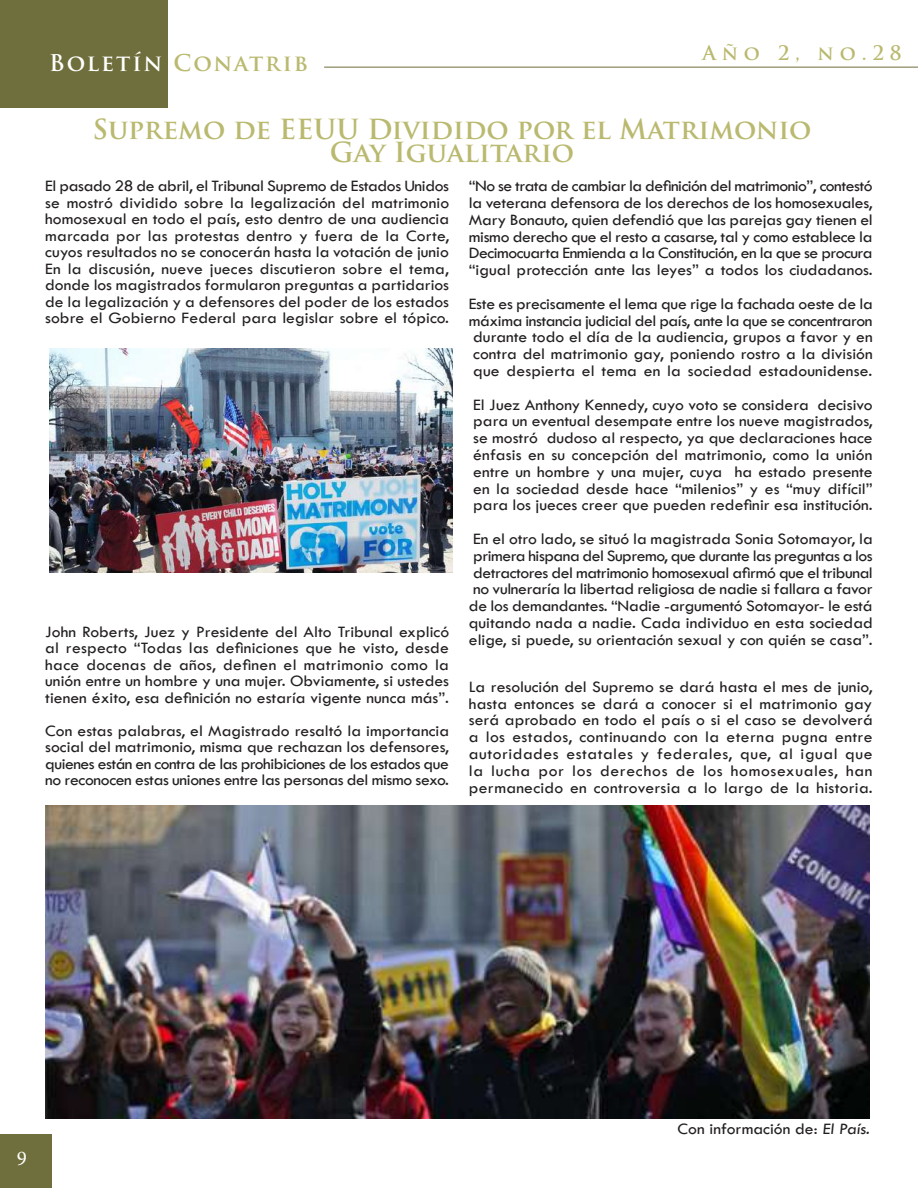
<style>
.page{position:relative;width:918px;height:1188px;background:#fff}
.page>*{position:absolute;margin:0;border:0;box-sizing:border-box;transform-origin:0 0}
.t1{font:700 27px/22.5px "Trajan Pro";color:#b9b96f;text-align:center}
.t2{font:700 22.5px "Trajan Pro";letter-spacing:.09em;color:#b9b96f}
.t3{font:21px "Minion Pro";color:#fff}
.t4{font:700 19.5px "Trajan Pro";letter-spacing:.295em;color:#b9b96f}
.t5{font:500 16.5px/16.8px "Tw Cen";color:#231f20;text-align:justify;scale:1.07 1}
.s1{color:#fff}
</style>
<div class="page">
<div style="left:0;top:1135px;width:52px;height:53px;background:#6f6f3d"></div>
<div style="left:0;top:0;width:168px;height:108px;background:#6f6f3d"></div>
<hr style="left:324px;top:67px;width:594px;height:1px;background:#6f6f3d">
<img style="left:49px;top:348px;width:403px;height:224px">
<img style="left:45px;top:805px;width:825px;height:314px">
<h2 class="t2" style="left:49px;top:49px;width:261px"><span class="s1">Boletín</span> Conatrib</h2>
<p class="t4" style="left:702px;top:40px;width:201px">Año 2, no.28</p>
<h1 class="t1" style="left:92px;top:119px;width:721px">Supremo de EEUU Dividido por el Matrimonio<br>Gay Igualitario</h1>
<p class="t5" style="left:45px;top:178px;width:379px">El pasado 28 de abril, el Tribunal Supremo de Estados Unidos se mostró dividido sobre la legalización del matrimonio homosexual en todo el país, esto dentro de una audiencia marcada por las protestas dentro y fuera de la Corte, cuyos resultados no se conocerán hasta la votación de junio En la discusión, nueve jueces discutieron sobre el tema, donde los magistrados formularon preguntas a partidarios de la legalización y a defensores del poder de los estados sobre el Gobierno Federal para legislar sobre el tópico.</p>
<p class="t5" style="left:469px;top:178px;width:379px">“No se trata de cambiar la definición del matrimonio”, contestó la veterana defensora de los derechos de los homosexuales, Mary Bonauto, quien defendió que las parejas gay tienen el mismo derecho que el resto a casarse, tal y como establece la Decimocuarta Enmienda a la Constitución, en la que se procura “igual protección ante las leyes” a todos los ciudadanos.</p>
<p class="t5" style="left:469px;top:295px;width:379px">Este es precisamente el lema que rige la fachada oeste de la máxima instancia judicial del país, ante la que se concentraron durante todo el día de la audiencia, grupos a favor y en contra del matrimonio gay, poniendo rostro a la división que despierta el tema en la sociedad estadounidense.</p>
<p class="t5" style="left:473px;top:396px;width:375px">El Juez Anthony Kennedy, cuyo voto se considera decisivo para un eventual desempate entre los nueve magistrados, se mostró dudoso al respecto, ya que declaraciones hace énfasis en su concepción del matrimonio, como la unión entre un hombre y una mujer, cuya ha estado presente en la sociedad desde hace “milenios” y es “muy difícil” para los jueces creer que pueden redefinir esa institución.</p>
<p class="t5" style="left:469px;top:530px;width:379px">En el otro lado, se situó la magistrada Sonia Sotomayor, la primera hispana del Supremo, que durante las preguntas a los detractores del matrimonio homosexual afirmó que el tribunal no vulneraría la libertad religiosa de nadie si fallara a favor de los demandantes. “Nadie -argumentó Sotomayor- le está quitando nada a nadie. Cada individuo en esta sociedad elige, si puede, su orientación sexual y con quién se casa”.</p>
<p class="t5" style="left:469px;top:678px;width:379px">La resolución del Supremo se dará hasta el mes de junio, hasta entonces se dará a conocer si el matrimonio gay será aprobado en todo el país o si el caso se devolverá a los estados, continuando con la eterna pugna entre autoridades estatales y federales, que, al igual que la lucha por los derechos de los homosexuales, han permanecido en controversia a lo largo de la historia.</p>
<p class="t5" style="left:45px;top:623px;width:379px">John Roberts, Juez y Presidente del Alto Tribunal explicó al respecto “Todas las definiciones que he visto, desde hace docenas de años, definen el matrimonio como la unión entre un hombre y una mujer. Obviamente, si ustedes tienen éxito, esa definición no estaría vigente nunca más”.</p>
<p class="t5" style="left:45px;top:722px;width:379px">Con estas palabras, el Magistrado resaltó la importancia social del matrimonio, misma que rechazan los defensores, quienes están en contra de las prohibiciones de los estados que no reconocen estas uniones entre las personas del mismo sexo.</p>
<p class="t3" style="left:17px;top:1144px;width:12px">9</p>
<p class="t5" style="left:678px;top:1120px;width:183px">Con información de: El País.</p>
</div>
